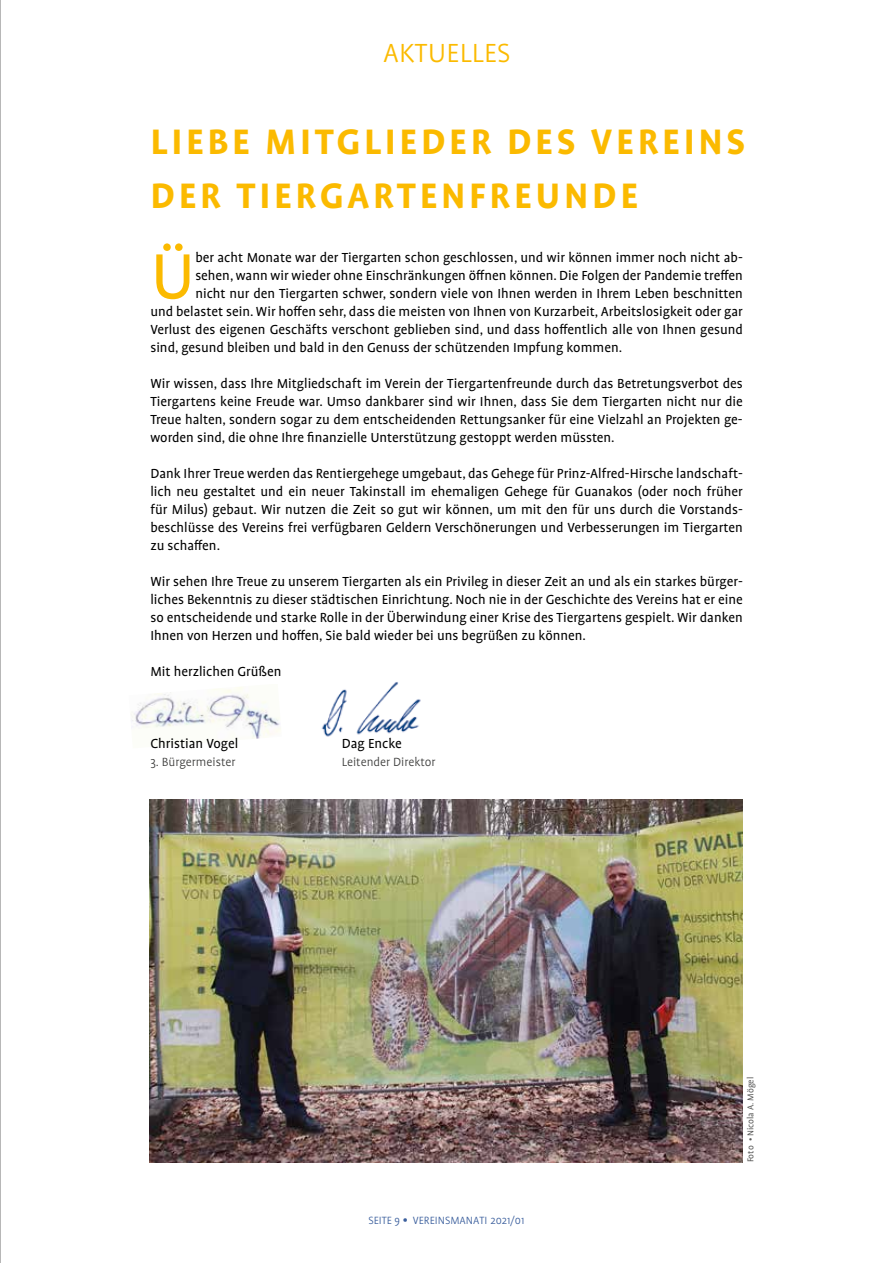
<style>
.page{position:relative;width:893px;height:1263px;background:#fff}
.page>*{position:absolute;margin:0;border:0;box-sizing:border-box;transform-origin:0 0}
.t1{font:72.9px "Profile OT";color:#fbba00}
.t2{font:700 40.5px/54px "Profile OT";letter-spacing:.09em;color:#fbba00}
.t3{font:300 30px "Profile OT";letter-spacing:.01em;color:#fbba00}
.t4{font:15px/18px "Profile OT";color:#000;text-align:justify}
.t5{font:300 13.5px "Profile";color:#3c3c3b}
.t6{font:300 12px "Profile";color:#3b5f9d}
.t7{font:9.75px "Profile OT";color:#575756}
.s1{font-family:"OFL Goudy St M";font-weight:400}
</style>
<div class="page">
<hr style="left:0;top:0;width:1px;height:1263px;background:#706f6f">
<img style="left:321px;top:682px;width:100px;height:55px">
<img style="left:131px;top:687px;width:150px;height:52px">
<img style="left:149px;top:799px;width:594px;height:363px">
<h3 class="t3" style="left:383px;top:37px;width:129px">AKTUELLES</h3>
<h2 class="t2" style="left:151px;top:117px;width:596px">LIEBE MITGLIEDER DES VEREINS<br>DER TIERGARTENFREUNDE</h2>
<h1 class="t1" style="left:150px;top:238px;width:46px">Ü</h1>
<p class="t4" style="left:195px;top:250px;width:549px">ber acht Monate war der Tiergarten schon geschlossen, und wir können immer noch nicht ab-</p>
<p class="t4" style="left:195px;top:268px;width:549px">sehen, wann wir wieder ohne Einschränkungen öffnen können. Die Folgen der Pandemie treffen</p>
<p class="t4" style="left:195px;top:286px;width:549px">nicht nur den Tiergarten schwer, sondern viele von Ihnen werden in Ihrem Leben beschnitten</p>
<p class="t4" style="left:150px;top:304px;width:594px">und belastet sein. Wir hoffen sehr, dass die meisten von Ihnen von Kurzarbeit, Arbeitslosigkeit oder gar</p>
<p class="t4" style="left:150px;top:322px;width:594px">Verlust des eigenen Geschäfts verschont geblieben sind, und dass hoffentlich alle von Ihnen gesund</p>
<p class="t4" style="left:150px;top:340px;width:473px">sind, gesund bleiben und bald in den Genuss der schützenden Impfung kommen.</p>
<p class="t4" style="left:150px;top:376px;width:594px">Wir wissen, dass Ihre Mitgliedschaft im Verein der Tiergartenfreunde durch das Betretungsverbot des Tiergartens keine Freude war. Umso dankbarer sind wir Ihnen, dass Sie dem Tiergarten nicht nur die Treue halten, sondern sogar zu dem entscheidenden Rettungsanker für eine Vielzahl an Projekten ge&shy;worden sind, die ohne Ihre finanzielle Unterstützung gestoppt werden müssten.</p>
<p class="t4" style="left:150px;top:466px;width:594px">Dank Ihrer Treue werden das Rentiergehege umgebaut, das Gehege für Prinz-Alfred-Hirsche landschaft&shy;lich neu gestaltet und ein neuer Takinstall im ehemaligen Gehege für Guanakos (oder noch früher für Milus) gebaut. Wir nutzen die Zeit so gut wir können, um mit den für uns durch die Vorstands&shy;beschlüsse des Vereins frei verfügbaren Geldern Verschönerungen und Verbesserungen im Tiergarten zu schaffen.</p>
<p class="t4" style="left:150px;top:574px;width:594px">Wir sehen Ihre Treue zu unserem Tiergarten als ein Privileg in dieser Zeit an und als ein starkes bürger&shy;liches Bekenntnis zu dieser städtischen Einrichtung. Noch nie in der Geschichte des Vereins hat er eine so entscheidende und starke Rolle in der Überwindung einer Krise des Tiergartens gespielt. Wir danken Ihnen von Herzen und hoffen, Sie bald wieder bei uns begrüßen zu können.</p>
<p class="t4" style="left:150px;top:664px;width:133px">Mit herzlichen Grüßen</p>
<p class="t4" style="left:150px;top:736px;width:89px">Christian Vogel</p>
<p class="t5" style="left:150px;top:755px;width:87px">3. Bürgermeister</p>
<p class="t4" style="left:342px;top:736px;width:62px">Dag Encke</p>
<p class="t5" style="left:342px;top:755px;width:95px">Leitender Direktor</p>
<p class="t6" style="left:368px;top:1214px;width:157px">SEITE 9 <span class="s1">•</span> VEREINSMANATI 2021/01</p>
<p class="t7" style="left:745px;top:1162px;width:87px;rotate:-90deg">Foto • Nicola A. Mögel</p>
</div>
